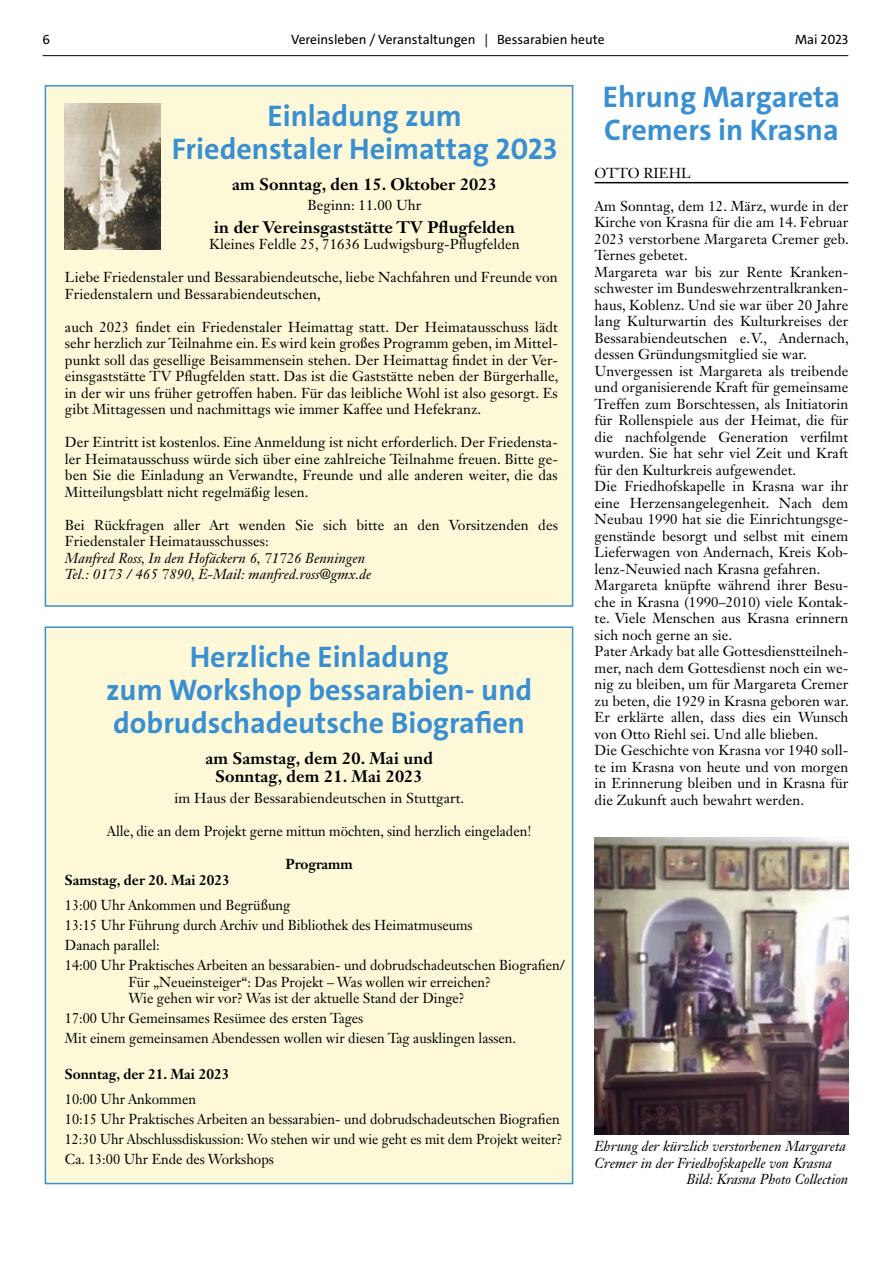
<style>
.page{position:relative;width:893px;height:1263px;background:#fff}
.page>*{position:absolute;margin:0;border:0;box-sizing:border-box;transform-origin:0 0}
.t1{font:700 30px/33px "The Sans";color:#398fd1;text-align:center}
.t2{font:700 16.5px/18px "Janson Text LT Std";letter-spacing:.005em;color:#000;text-align:center}
.t3{font:14.25px/16.5px "Janson Text LT Std";letter-spacing:.005em;color:#000}
.t4{font:italic 14.25px/16.5px "Janson Text LT Std";color:#000}
.t5{font:700 14.25px "Janson Text LT Std";letter-spacing:-.005em;color:#000}
.t6{font:13.5px "The Sans";color:#000}
</style>
<div class="page">
<hr style="left:43px;top:55px;width:805px;height:1px;background:#000">
<div style="left:45px;top:85px;width:528px;height:522px;background:#fdf9d8;border:2px solid #398fd1"></div>
<div style="left:45px;top:626px;width:528px;height:558px;background:#fdf9d8;border:2px solid #398fd1"></div>
<img style="left:65px;top:104px;width:96px;height:146px">
<hr style="left:595px;top:182px;width:253px;height:1px;background:#000">
<img style="left:595px;top:838px;width:253px;height:297px">
<p class="t6" style="left:43px;top:31px;width:9px">6</p>
<p class="t6" style="left:291px;top:31px;width:315px">Vereinsleben / Veranstaltungen | Bessarabien heute</p>
<p class="t6" style="left:795px;top:31px;width:55px">Mai 2023</p>
<h1 class="t1" style="left:172px;top:100px;width:387px">Einladung zum<br>Friedenstaler Heimattag 2023</h1>
<p class="t2" style="left:232px;top:175px;width:266px">am Sonntag, den 15. Oktober 2023</p>
<p class="t3" style="left:308px;top:197px;width:115px">Beginn: 11.00 Uhr</p>
<p class="t2" style="left:214px;top:218px;width:302px">in der Vereinsgaststätte TV Pflugfelden</p>
<p class="t3" style="left:209px;top:236px;width:312px">Kleines Feldle 25, 71636 Ludwigsburg-Pflugfelden</p>
<p class="t3" style="left:65px;top:269px;width:494px">Liebe Friedenstaler und Bessarabiendeutsche, liebe Nachfahren und Freunde von<br>Friedenstalern und Bessarabiendeutschen,</p>
<p class="t3" style="left:65px;top:318px;width:495px;text-align:justify">auch 2023 findet ein Friedenstaler Heimattag statt. Der Heimatausschuss lädt sehr herzlich zur Teilnahme ein. Es wird kein großes Programm geben, im Mittel&shy;punkt soll das gesellige Beisammensein stehen. Der Heimattag findet in der Ver&shy;einsgaststätte TV Pflugfelden statt. Das ist die Gaststätte neben der Bürgerhalle, in der wir uns früher getroffen haben. Für das leibliche Wohl ist also gesorgt. Es gibt Mittagessen und nachmittags wie immer Kaffee und Hefekranz.</p>
<p class="t3" style="left:65px;top:434px;width:494px;text-align:justify">Der Eintritt ist kostenlos. Eine Anmeldung ist nicht erforderlich. Der Friedensta&shy;ler Heimatausschuss würde sich über eine zahlreiche Teilnahme freuen. Bitte ge&shy;ben Sie die Einladung an Verwandte, Freunde und alle anderen weiter, die das Mitteilungsblatt nicht regelmäßig lesen.</p>
<p class="t3" style="left:65px;top:516px;width:494px">Bei Rückfragen aller Art wenden Sie sich bitte an den Vorsitzenden des<br>Friedenstaler Heimatausschusses:</p>
<p class="t4" style="left:65px;top:550px;width:308px">Manfred Ross, In den Hofäckern 6, 71726 Benningen<br>Tel.: 0173 / 465 7890, E-Mail: manfred.ross@gmx.de</p>
<h1 class="t1" style="left:106px;top:641px;width:428px">Herzliche Einladung<br>zum Workshop bessarabien- und dobrudschadeutsche Biografien</h1>
<p class="t2" style="left:205px;top:749px;width:229px">am Samstag, dem 20. Mai und<br>Sonntag, dem 21. Mai 2023</p>
<p class="t3" style="left:175px;top:790px;width:291px">im Haus der Bessarabiendeutschen in Stuttgart.</p>
<p class="t3" style="left:107px;top:823px;width:426px">Alle, die an dem Projekt gerne mittun möchten, sind herzlich eingeladen!</p>
<p class="t5" style="left:286px;top:855px;width:69px">Programm</p>
<p class="t5" style="left:65px;top:871px;width:166px">Samstag, der 20. Mai 2023</p>
<p class="t3" style="left:65px;top:895px;width:501px;line-height:20px">13:00 Uhr Ankommen und Begrüßung<br>13:15 Uhr Führung durch Archiv und Bibliothek des Heimatmuseums<br>Danach parallel:<br>14:00 Uhr Praktisches Arbeiten an bessarabien- und dobrudschadeutschen Biografien/</p>
<p class="t3" style="left:129px;top:973px;width:364px">Für „Neueinsteiger“: Das Projekt – Was wollen wir erreichen?<br>Wie gehen wir vor? Was ist der aktuelle Stand der Dinge?</p>
<p class="t3" style="left:65px;top:1008px;width:453px;line-height:20px">17:00 Uhr Gemeinsames Resümee des ersten Tages<br>Mit einem gemeinsamen Abendessen wollen wir diesen Tag ausklingen lassen.</p>
<p class="t5" style="left:65px;top:1065px;width:166px">Sonntag, der 21. Mai 2023</p>
<p class="t3" style="left:65px;top:1089px;width:499px;line-height:20px">10:00 Uhr Ankommen<br>10:15 Uhr Praktisches Arbeiten an bessarabien- und dobrudschadeutschen Biografien 12:30 Uhr Abschlussdiskussion: Wo stehen wir und wie geht es mit dem Projekt weiter?<br>Ca. 13:00 Uhr Ende des Workshops</p>
<h1 class="t1" style="left:603px;top:81px;width:239px;text-align:left">Ehrung Margareta<br>Cremers in Krasna</h1>
<p class="t3" style="left:595px;top:164px;width:98px">OTTO RIEHL</p>
<p class="t3" style="left:595px;top:197px;width:256px">Am Sonntag, dem 12. März, wurde in der Kirche von Krasna für die am 14. Februar 2023 verstorbene Margareta Cremer geb.<br>Ternes gebetet.<br>Margareta war bis zur Rente Kranken&shy;schwester im Bundeswehrzentralkranken&shy;haus, Koblenz. Und sie war über 20 Jahre lang Kulturwartin des Kulturkreises der Bessarabiendeutschen e.V., Andernach, dessen Gründungsmitglied sie war.<br>Unvergessen ist Margareta als treibende und organisierende Kraft für gemeinsame Treffen zum Borschtessen, als Initiatorin für Rollenspiele aus der Heimat, die für die nachfolgende Generation verfilmt wurden. Sie hat sehr viel Zeit und Kraft für den Kulturkreis aufgewendet.<br>Die Friedhofskapelle in Krasna war ihr eine Herzensangelegenheit. Nach dem Neubau 1990 hat sie die Einrichtungsge&shy;genstände besorgt und selbst mit einem Lieferwagen von Andernach, Kreis Kob&shy;lenz-Neuwied nach Krasna gefahren.<br>Margareta knüpfte während ihrer Besu&shy;che in Krasna (1990–2010) viele Kontak&shy;te. Viele Menschen aus Krasna erinnern sich noch gerne an sie.<br>Pater Arkady bat alle Gottesdienstteilneh&shy;mer, nach dem Gottesdienst noch ein we&shy;nig zu bleiben, um für Margareta Cremer zu beten, die 1929 in Krasna geboren war.<br>Er erklärte allen, dass dies ein Wunsch von Otto Riehl sei. Und alle blieben.<br>Die Geschichte von Krasna vor 1940 soll&shy;te im Krasna von heute und von morgen in Erinnerung bleiben und in Krasna für die Zukunft auch bewahrt werden.</p>
<p class="t4" style="left:595px;top:1138px;width:253px">Ehrung der kürzlich verstorbenen Margareta</p>
<p class="t4" style="left:595px;top:1155px;width:239px">Cremer in der Friedhofskapelle von Krasna</p>
<p class="t4" style="left:686px;top:1171px;width:163px">Bild: Krasna Photo Collection</p>
</div>
